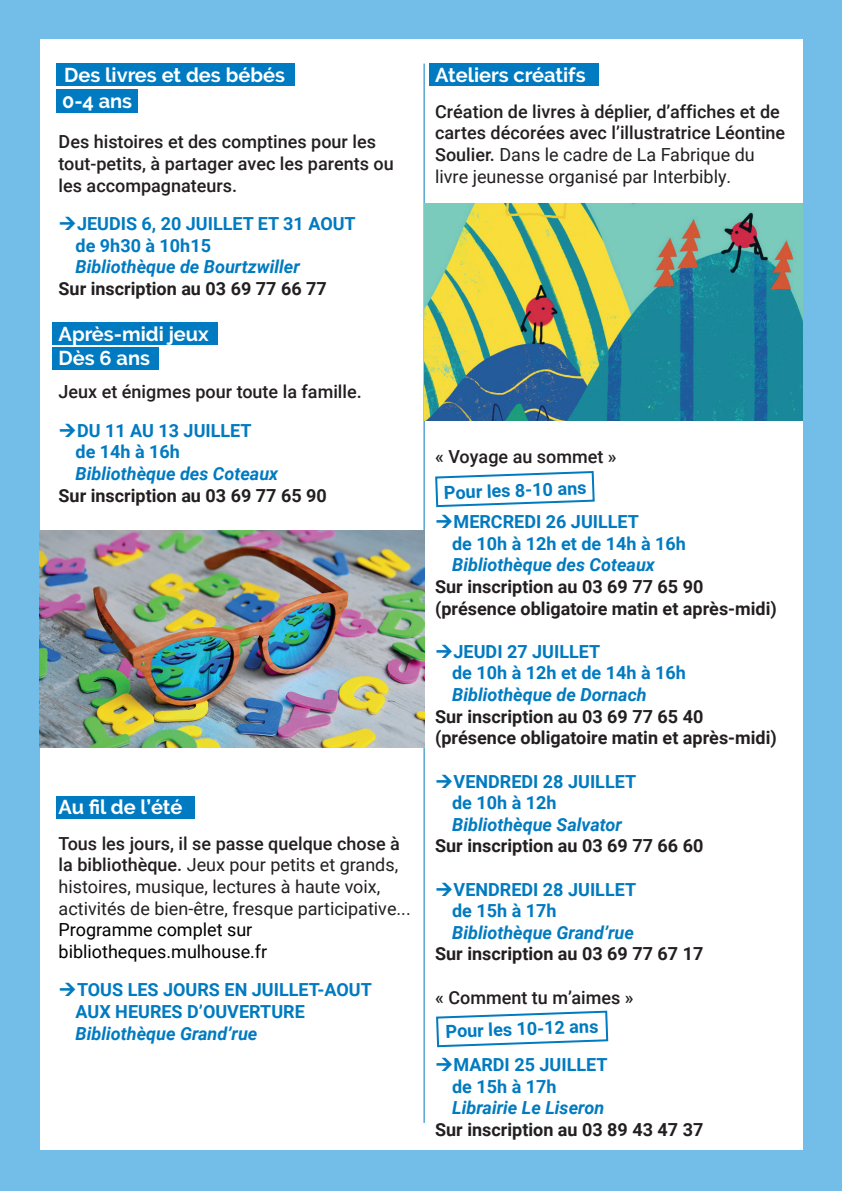
<style>
.page{position:relative;width:842px;height:1191px;background:#73bde9}
.page>*{position:absolute;margin:0;border:0;box-sizing:border-box;transform-origin:0 0}
.t1{font:700 20px/24px "Raleway";color:#fff}
.t2{font:500 18px/21.6px "Roboto";color:#231f20}
.t3{font:700 18px/21.6px "Roboto";color:#007ac0}
.t4{font:700 18px/21.6px "Roboto";color:#231f20}
.t5{font:italic 700 18px "Roboto";color:#007ac0}
.t6{font:18px/21.6px "Roboto";color:#231f20}
.t7{font:18px/21.6px "Roboto";color:#000}
.s1{font-weight:500}
.s2{font-weight:400}
</style>
<div class="page">
<div style="left:40px;top:40px;width:762px;height:1110px;background:#fff"></div>
<div style="left:56px;top:795px;width:139px;height:23px;background:#007ac0"></div>
<div style="left:429px;top:63px;width:170px;height:23px;background:#007ac0"></div>
<div style="left:52px;top:347px;width:107px;height:23px;background:#007ac0"></div>
<div style="left:52px;top:322px;width:166px;height:22px;background:#007ac0"></div>
<div style="left:56px;top:63px;width:239px;height:23px;background:#007ac0"></div>
<div style="left:57px;top:89px;width:81px;height:24px;background:#007ac0"></div>
<hr style="left:424px;top:64px;width:1px;height:1059px;background:#007ac0">
<svg style="left:436px;top:1010px;width:173px;height:38px"></svg>
<svg style="left:435px;top:471px;width:160px;height:37px"></svg>
<img style="left:425px;top:204px;width:377px;height:216px">
<img style="left:40px;top:531px;width:385px;height:216px">
<p class="t1" style="left:64px;top:63px;width:222px">Des livres et des bébés</p>
<p class="t1" style="left:62px;top:89px;width:71px">0-4 ans</p>
<p class="t2" style="left:59px;top:130px;width:337px">Des histoires et des comptines pour les tout-petits, à partager avec les parents ou les accompagnateurs.</p>
<p class="t3" style="left:76px;top:212px;width:282px">JEUDIS 6, 20 JUILLET ET 31 AOUT de 9h30 à 10h15</p>
<p class="t5" style="left:76px;top:254px;width:226px">Bibliothèque de Bourtzwiller</p>
<p class="t4" style="left:59px;top:277px;width:270px">Sur inscription au 03 69 77 66 77</p>
<p class="t1" style="left:59px;top:321px;width:152px">Après-midi jeux<br>Dès 6 ans</p>
<p class="t2" style="left:59px;top:380px;width:305px">Jeux et énigmes pour toute la famille.</p>
<p class="t3" style="left:76px;top:419px;width:178px">DU 11 AU 13 JUILLET de 14h à 16h</p>
<p class="t5" style="left:76px;top:461px;width:204px">Bibliothèque des Coteaux</p>
<p class="t4" style="left:59px;top:484px;width:270px">Sur inscription au 03 69 77 65 90</p>
<p class="t1" style="left:59px;top:795px;width:125px">Au fil de l’été</p>
<p class="t6" style="left:59px;top:832px;width:354px"><span class="s1">Tous les jours, il se passe quelque chose à la bibliothèque.</span> Jeux pour petits et grands, histoires, musique, lectures à haute voix, activités de bien-être, fresque participative...</p>
<p class="t7" style="left:59px;top:918px;width:210px">Programme complet sur bibliotheques.mulhouse.fr</p>
<p class="t3" style="left:76px;top:978px;width:298px">TOUS LES JOURS EN JUILLET-AOUT<br>AUX HEURES D’OUVERTURE</p>
<p class="t5" style="left:76px;top:1020px;width:183px">Bibliothèque Grand’rue</p>
<p class="t1" style="left:435px;top:63px;width:152px">Ateliers créatifs</p>
<p class="t2" style="left:435px;top:100px;width:352px">Création de livres à déplier, d’affiches et de cartes décorées avec l’illustratrice Léontine Soulier. <span class="s2">Dans le cadre de La Fabrique du livre jeunesse organisé par Interbibly.</span></p>
<p class="t2" style="left:435px;top:445px;width:183px">« Voyage au sommet »</p>
<p class="t3" style="left:444px;top:481px;width:144px;rotate:-2deg">Pour les 8-10 ans</p>
<p class="t3" style="left:452px;top:510px;width:235px">MERCREDI 26 JUILLET<br>de 10h à 12h et de 14h à 16h</p>
<p class="t5" style="left:452px;top:552px;width:204px">Bibliothèque des Coteaux</p>
<p class="t4" style="left:435px;top:575px;width:343px">Sur inscription au 03 69 77 65 90 (présence obligatoire matin et après-midi)</p>
<p class="t3" style="left:452px;top:640px;width:235px">JEUDI 27 JUILLET<br>de 10h à 12h et de 14h à 16h</p>
<p class="t5" style="left:452px;top:682px;width:196px">Bibliothèque de Dornach</p>
<p class="t4" style="left:435px;top:705px;width:343px">Sur inscription au 03 69 77 65 40 (présence obligatoire matin et après-midi)</p>
<p class="t3" style="left:452px;top:769px;width:185px">VENDREDI 28 JUILLET de 10h à 12h</p>
<p class="t5" style="left:452px;top:811px;width:171px">Bibliothèque Salvator</p>
<p class="t4" style="left:435px;top:834px;width:270px">Sur inscription au 03 69 77 66 60</p>
<p class="t3" style="left:452px;top:877px;width:185px">VENDREDI 28 JUILLET de 15h à 17h</p>
<p class="t5" style="left:452px;top:919px;width:183px">Bibliothèque Grand’rue</p>
<p class="t4" style="left:435px;top:942px;width:270px">Sur inscription au 03 69 77 67 17</p>
<p class="t2" style="left:435px;top:985px;width:200px">« Comment tu m’aimes »</p>
<p class="t3" style="left:445px;top:1019px;width:154px;rotate:-2deg">Pour les 10-12 ans</p>
<p class="t3" style="left:452px;top:1053px;width:157px">MARDI 25 JUILLET de 15h à 17h</p>
<p class="t5" style="left:452px;top:1095px;width:154px">Librairie Le Liseron</p>
<p class="t4" style="left:435px;top:1118px;width:270px">Sur inscription au 03 89 43 47 37</p>
</div>
